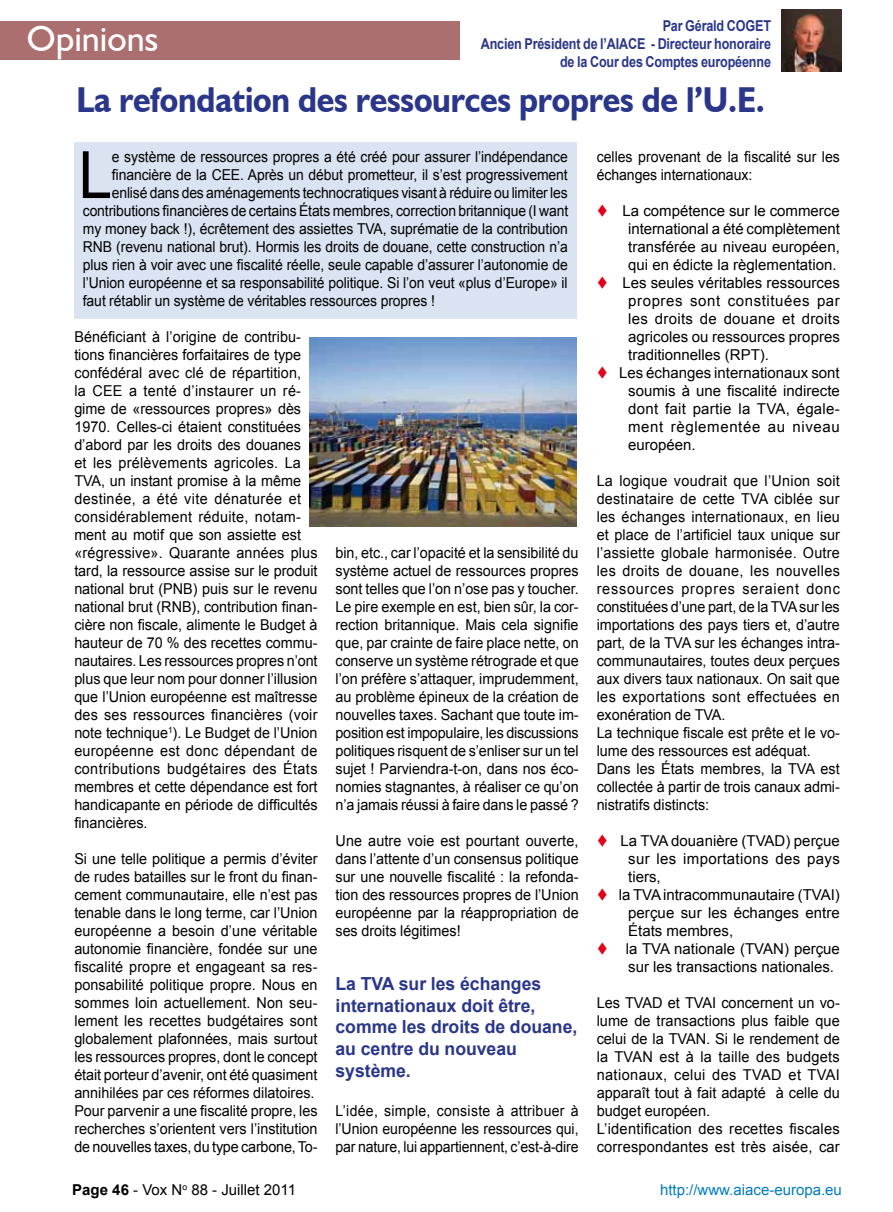
<style>
.page{position:relative;width:893px;height:1212px;background:#fff}
.page>*{position:absolute;margin:0;border:0;box-sizing:border-box;transform-origin:0 0}
.t1{font:65.25px "Arial";color:#000;scale:.93 1}
.t2{font:700 36px "Humanist 521 BT";letter-spacing:-.005em;color:#2a368a;scale:.92 1}
.t3{font:36px "Humanist 521 BT";color:#fff}
.t4{font:700 18px/21.6px "Arial";color:#2a368a}
.t5{font:15px/18px "Arial";letter-spacing:-.005em;color:#000;scale:.96 1}
.t6{font:15px/18px "Arial";letter-spacing:-.005em;color:#000;text-align:justify}
.t7{font:15px "Arial";letter-spacing:-.005em;color:#000;scale:.93 1}
.t8{font:15px/18px "Arial";letter-spacing:-.005em;color:#000;text-align:justify;scale:.94 1}
.t9{font:700 15px/18px "Arial";letter-spacing:-.015em;color:#2a368a;text-align:right;scale:.84 1}
.t10{font:15px "Arial";color:#007cbf}
.s1{color:#e2001a}
.s2{font-weight:700}
</style>
<div class="page">
<div style="left:0;top:21px;width:459px;height:39px;background:#aa6f6e"></div>
<div style="left:74px;top:142px;width:503px;height:177px;background:#d9e3f2"></div>
<img style="left:781px;top:9px;width:61px;height:63px">
<img style="left:310px;top:338px;width:267px;height:188px">
<h2 class="t3" style="left:27px;top:17px;width:133px">Opinions</h2>
<p class="t9" style="left:481px;top:18px;width:347px">Par Gérald COGET<br>Ancien Président de l’AIACE - Directeur honoraire de la Cour des Comptes européenne</p>
<h2 class="t2" style="left:76px;top:78px;width:750px">La refondation des ressources propres de l’U.E.</h2>
<h1 class="t1" style="left:78px;top:132px;width:38px">L</h1>
<p class="t7" style="left:112px;top:147px;width:492px">e système de ressources propres a été créé pour assurer l’indépendance</p>
<p class="t8" style="left:597px;top:148px;width:260px">celles provenant de la fiscalité sur les échanges internationaux:</p>
<p class="t6" style="left:628px;top:202px;width:213px;text-indent:-32px"><span class="s1">▼</span> La compétence sur le commerce international a été complètement transférée au niveau européen, qui en édicte la règlementation.</p>
<p class="t6" style="left:628px;top:274px;width:213px;text-indent:-32px"><span class="s1">▼</span> Les seules véritables ressources propres sont constituées par les droits de douane et droits agricoles ou ressources propres traditionnelles (RPT).</p>
<p class="t6" style="left:628px;top:364px;width:213px;text-indent:-32px"><span class="s1">▼</span> Les échanges internationaux sont soumis à une fiscalité indirecte dont fait partie la TVA, égale&shy;ment règlementée au niveau européen.</p>
<p class="t5" style="left:597px;top:472px;width:255px">La logique voudrait que l’Union soit destinataire de cette TVA ciblée sur les échanges internationaux, en lieu et place de l’artificiel taux unique sur l’assiette globale harmonisée. Outre les droits de douane, les nouvelles ressources propres seraient donc constituées d’une part, de la TVA sur les importations des pays tiers et, d’autre part, de la TVA sur les échanges intra&shy;communautaires, toutes deux perçues aux divers taux nationaux. On sait que les exportations sont effectuées en exonération de TVA.<br>La technique fiscale est prête et le vo&shy;lume des ressources est adéquat.<br>Dans les États membres, la TVA est collectée à partir de trois canaux admi&shy;nistratifs distincts:</p>
<p class="t6" style="left:628px;top:832px;width:213px;text-indent:-32px"><span class="s1">▼</span> La TVA douanière (TVAD) perçue sur les importations des pays tiers,</p>
<p class="t6" style="left:628px;top:886px;width:213px;text-indent:-32px"><span class="s1">▼</span> la TVA intracommunautaire (TVAI) perçue sur les échanges entre États membres,</p>
<p class="t6" style="left:628px;top:940px;width:213px;text-indent:-32px"><span class="s1">▼</span> la TVA nationale (TVAN) perçue sur les transactions nationales.</p>
<p class="t6" style="left:597px;top:994px;width:245px;text-align:left">Les TVAD et TVAI concernent un vo&shy;lume de transactions plus faible que celui de la TVAN. Si le rendement de la TVAN est à la taille des budgets nationaux, celui des TVAD et TVAI apparaît tout à fait adapté à celle du budget européen.<br>L’identification des recettes fiscales correspondantes est très aisée, car</p>
<p class="t7" style="left:112px;top:165px;width:492px">financière de la CEE. Après un début prometteur, il s’est progressivement</p>
<p class="t7" style="left:112px;top:183px;width:492px">enlisé dans des aménagements technocratiques visant à réduire ou limiter les</p>
<p class="t7" style="left:83px;top:201px;width:523px">contributions financières de certains États membres, correction britannique (I want</p>
<p class="t7" style="left:83px;top:219px;width:523px">my money back !), écrêtement des assiettes TVA, suprématie de la contribution</p>
<p class="t7" style="left:83px;top:237px;width:523px">RNB (revenu national brut). Hormis les droits de douane, cette construction n’a</p>
<p class="t7" style="left:83px;top:255px;width:523px">plus rien à voir avec une fiscalité réelle, seule capable d’assurer l’autonomie de</p>
<p class="t7" style="left:83px;top:273px;width:523px">l’Union européenne et sa responsabilité politique. Si l’on veut «plus d’Europe» il</p>
<p class="t7" style="left:83px;top:291px;width:380px">faut rétablir un système de véritables ressources propres !</p>
<p class="t5" style="left:74px;top:328px;width:255px">Bénéficiant à l’origine de contribu&shy;tions financières forfaitaires de type confédéral avec clé de répartition,<br>la CEE a tenté d’instaurer un ré&shy;gime de «ressources propres» dès 1970. Celles-ci étaient constituées d’abord par les droits des douanes<br>et les prélèvements agricoles. La TVA, un instant promise à la même destinée, a été vite dénaturée et considérablement réduite, notam&shy;ment au motif que son assiette est «régressive». Quarante années plus tard, la ressource assise sur le produit national brut (PNB) puis sur le revenu national brut (RNB), contribution finan&shy;cière non fiscale, alimente le Budget à hauteur de 70 % des recettes commu&shy;nautaires. Les ressources propres n’ont plus que leur nom pour donner l’illusion que l’Union européenne est maîtresse des ses ressources financières (voir note technique<sup>1</sup>). Le Budget de l’Union européenne est donc dépendant de contributions budgétaires des États membres et cette dépendance est fort handicapante en période de difficultés financières.</p>
<p class="t5" style="left:74px;top:850px;width:255px">Si une telle politique a permis d’éviter de rudes batailles sur le front du finan&shy;cement communautaire, elle n’est pas tenable dans le long terme, car l’Union européenne a besoin d’une véritable autonomie financière, fondée sur une fiscalité propre et engageant sa res&shy;ponsabilité politique propre. Nous en sommes loin actuellement. Non seu&shy;lement les recettes budgétaires sont globalement plafonnées, mais surtout les ressources propres, dont le concept était porteur d’avenir, ont été quasiment annihilées par ces réformes dilatoires.<br>Pour parvenir a une fiscalité propre, les recherches s’orientent vers l’institution de nouvelles taxes, du type carbone, To-</p>
<p class="t5" style="left:336px;top:544px;width:255px;text-align:justify">bin, etc., car l’opacité et la sensibilité du système actuel de ressources propres sont telles que l’on n’ose pas y toucher.<br>Le pire exemple en est, bien sûr, la cor&shy;rection britannique. Mais cela signifie que, par crainte de faire place nette, on conserve un système rétrograde et que l’on préfère s’attaquer, imprudemment, au problème épineux de la création de nouvelles taxes. Sachant que toute im&shy;position est impopulaire, les discussions politiques risquent de s’enliser sur un tel sujet ! Parviendra-t-on, dans nos éco&shy;nomies stagnantes, à réaliser ce qu’on n’a jamais réussi à faire dans le passé ?</p>
<p class="t5" style="left:336px;top:832px;width:255px;text-align:justify">Une autre voie est pourtant ouverte, dans l’attente d’un consensus politique sur une nouvelle fiscalité : la refonda&shy;tion des ressources propres de l’Union européenne par la réappropriation de ses droits légitimes!</p>
<p class="t4" style="left:336px;top:973px;width:243px">La TVA sur les échanges internationaux doit être, comme les droits de douane, au centre du nouveau système.</p>
<p class="t8" style="left:336px;top:1102px;width:260px">L’idée, simple, consiste à attribuer à l’Union européenne les ressources qui, par nature, lui appartiennent, c’est-à-dire</p>
<p class="t6" style="left:72px;top:1181px;width:225px"><span class="s2">Page 46</span> - Vox N<sup>o</sup> 88 - Juillet 2011</p>
<p class="t10" style="left:660px;top:1180px;width:183px">http://www.aiace-europa.eu</p>
</div>
